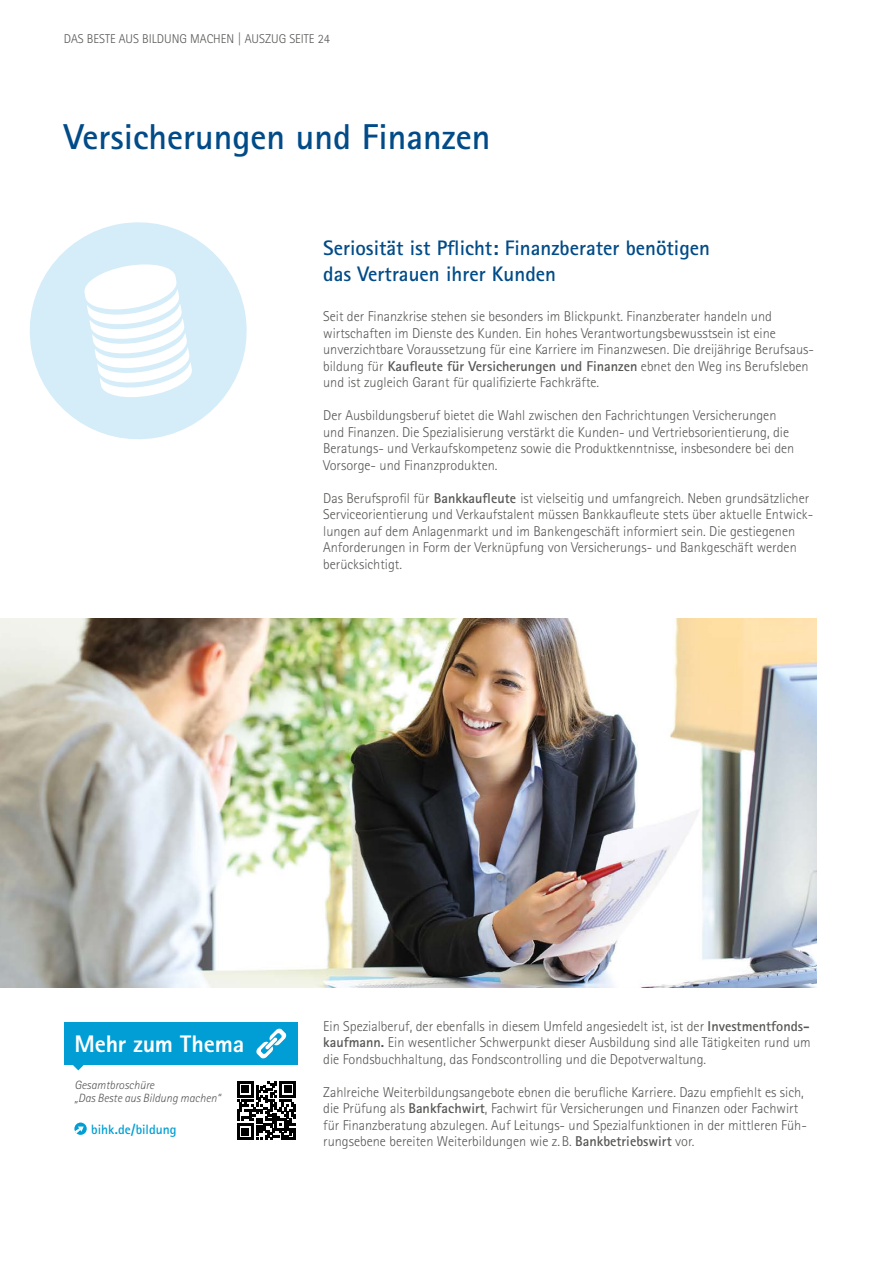
<style>
.page{position:relative;width:893px;height:1263px;background:#fff}
.page>*{position:absolute;margin:0;border:0;box-sizing:border-box;transform-origin:0 0}
.Headline{font:700 36px "Rotis Sans Serif Std";color:#004b88}
.Infobox_Box-Headline{font:800 24px "Rotis Sans Serif Std";letter-spacing:-.005em;color:#fff}
.Subheadline{font:700 21px/25.2px "Rotis Sans Serif Std";color:#004b88}
.Fließtext{font:300 14.25px/16.5px "Rotis Sans Serif Std";color:#575756}
.Mutterschrift_Rotis{font:700 13.5px "Rotis Sans Serif Std";color:#009ed4}
.t1{font:300 12.75px "Rotis Sans Serif Std";color:#575756}
.Mutterschrift_Rotis-2{font:italic 300 12px/13.5px "Rotis Sans Serif Std";color:#575756}
.s1{font-weight:700}
</style>
<div class="page">
<img style="left:0;top:618px;width:816px;height:369px">
<svg style="left:29px;top:222px;width:218px;height:218px;fill:#d4edf9"></svg>
<svg style="left:74px;top:1122px;width:13px;height:13px"></svg>
<svg style="left:75px;top:1126px;width:9px;height:7px"></svg>
<div style="left:64px;top:1022px;width:234px;height:42px;background:#009ed4"></div>
<svg style="left:72px;top:1064px;width:12px;height:6px"></svg>
<svg style="left:256px;top:1028px;width:31px;height:31px"></svg>
<svg style="left:237px;top:1081px;width:59px;height:59px"></svg>
<p class="t1" style="left:64px;top:31px;width:268px">Das Beste aus Bildung machen | Auszug Seite 24</p>
<p class="Headline" style="left:64px;top:114px;width:428px">Versicherungen und Finanzen</p>
<p class="Subheadline" style="left:323px;top:235px;width:388px">Seriosität ist Pflicht: Finanzberater benötigen das Vertrauen ihrer Kunden</p>
<p class="Fließtext" style="left:323px;top:308px;width:492px">Seit der Finanzkrise stehen sie besonders im Blickpunkt. Finanzberater handeln und wirtschaften im Dienste des Kunden. Ein hohes Verantwortungsbewusstsein ist eine unverzichtbare Voraussetzung für eine Karriere im Finanzwesen. Die dreijährige Berufsaus&shy;bildung für <span class="s1">Kaufleute für Versicherungen und Finanzen</span> ebnet den Weg ins Berufsleben und ist zugleich Garant für qualifizierte Fachkräfte.</p>
<p class="Fließtext" style="left:323px;top:407px;width:473px">Der Ausbildungsberuf bietet die Wahl zwischen den Fachrichtungen Versicherungen und Finanzen. Die Spezialisierung verstärkt die Kunden- und Vertriebsorientierung, die Beratungs- und Verkaufskompetenz sowie die Produktkenntnisse, insbesondere bei den Vorsorge- und Finanzprodukten.</p>
<p class="Fließtext" style="left:323px;top:490px;width:491px">Das Berufsprofil für <span class="s1">Bankkaufleute</span> ist vielseitig und umfangreich. Neben grundsätzlicher Serviceorientierung und Verkaufstalent müssen Bankkaufleute stets über aktuelle Entwick&shy;lungen auf dem Anlagenmarkt und im Bankengeschäft informiert sein. Die gestiegenen Anforderungen in Form der Verknüpfung von Versicherungs- und Bankgeschäft werden berücksichtigt.</p>
<p class="Infobox_Box-Headline" style="left:74px;top:1028px;width:171px">Mehr zum Thema</p>
<p class="Mutterschrift_Rotis-2" style="left:74px;top:1078px;width:148px">Gesamtbroschüre<br>„Das Beste aus Bildung machen“</p>
<p class="Mutterschrift_Rotis" style="left:91px;top:1120px;width:87px">bihk.de/bildung</p>
<p class="Fließtext" style="left:323px;top:1018px;width:489px;text-align:justify">Ein Spezialberuf, der ebenfalls in diesem U mfeld angesiedelt ist, ist der <span class="s1">Investmentfonds&shy;kaufmann.</span> Ein wesentlicher Schwerpunkt dieser Ausbildung sind alle Tätigkeiten rund um die Fondsbuchhaltung, das Fondscontrolling und die Depotverwaltung.</p>
<p class="Fließtext" style="left:323px;top:1084px;width:485px">Zahlreiche Weiterbildungsangebote ebnen die berufliche Karriere. Dazu empfiehlt es sich, die Prüfung als <span class="s1">Bankfachwirt</span>, Fachwirt für Versicherungen und Finanzen oder Fachwirt für Finanzberatung abzulegen. Auf Leitungs- und Spezialfunktionen in der mittleren Füh&shy;rungsebene bereiten Weiterbildungen wie z.B. <span class="s1">Bankbetriebswirt</span> vor.</p>
</div>
